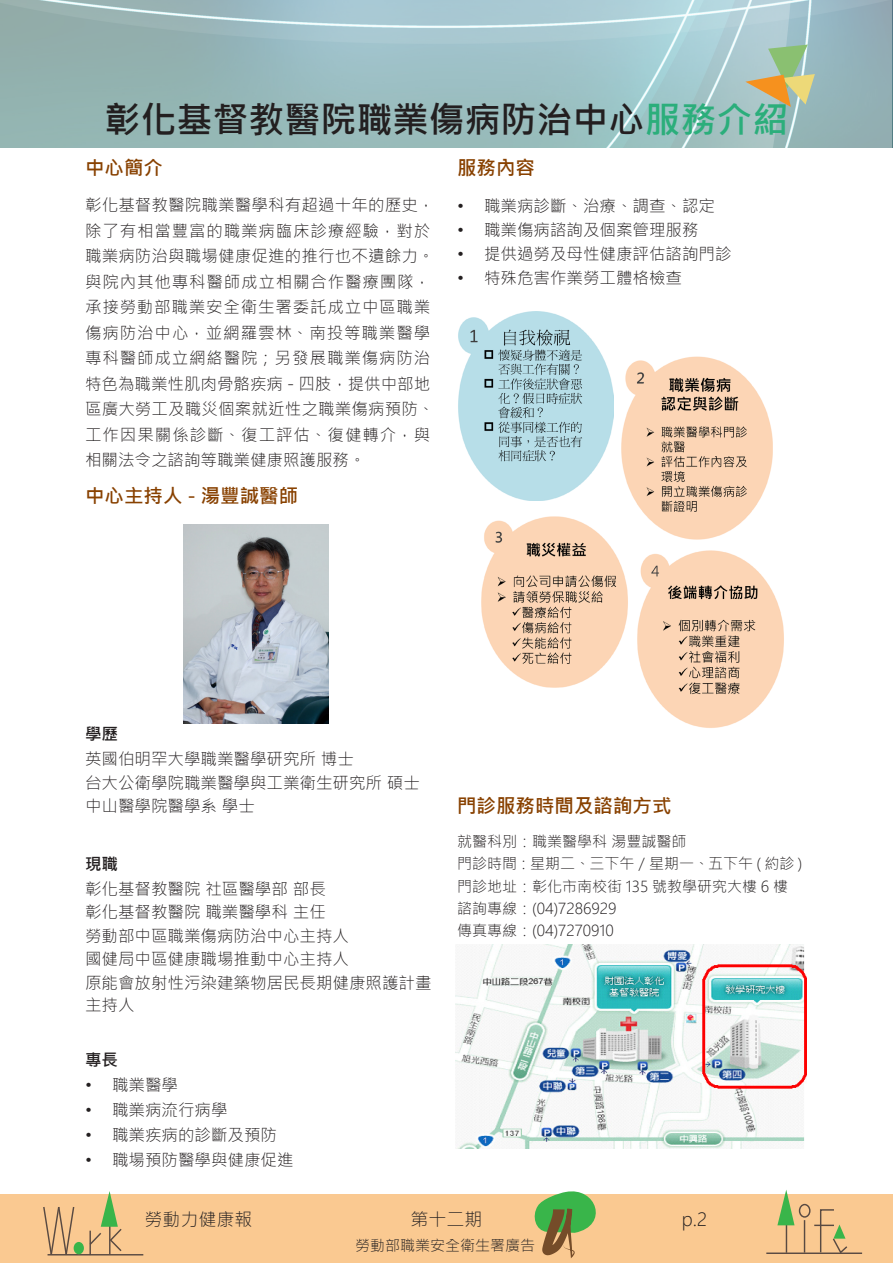
<style>
.page{position:relative;width:893px;height:1263px;background:#fff}
.page>*{position:absolute;margin:0;border:0;box-sizing:border-box;transform-origin:0 0}
.段落樣式1{font:700 36px "Microsoft Jheng Hei";color:#231f20}
.段落樣式1-2{font:700 19.5px "Microsoft Jheng Hei";color:#884100}
.段落樣式1-3{font:300 18px "Microsoft Jheng Hei";color:#231f20}
.段落樣式1-4{font:300 16.5px/22.5px "Microsoft Jheng Hei";color:#231f20}
.段落樣式1-5{font:300 16.5px/25.5px "Microsoft Jheng Hei";letter-spacing:.05em;color:#231f20}
.段落樣式1-6{font:700 16.5px "Microsoft Jheng Hei";color:#231f20}
.段落樣式1-7{font:300 15px "Microsoft Jheng Hei";color:#231f20}
.s1{color:#2bae7b}
</style>
<div class="page">
<img style="left:0;top:0;width:893px;height:147px">
<svg style="left:745px;top:45px;width:70px;height:62px;background:#b6bf98"></svg>
<div style="left:0;top:1195px;width:893px;height:68px;background:#fac991"></div>
<hr style="left:786px;top:1216px;width:1px;height:37px;background:#594a42">
<hr style="left:804px;top:1220px;width:1px;height:32px;background:#594a42">
<hr style="left:814px;top:1224px;width:20px;height:2px;background:#594a42">
<div style="left:799px;top:1204px;width:11px;height:14px;border:1px solid #594a42;border-radius:50%"></div>
<hr style="left:766px;top:1252px;width:96px;height:2px;background:#594a42">
<hr style="left:48px;top:1254px;width:95px;height:1px;background:#594a42">
<svg style="left:43px;top:1207px;width:32px;height:49px"></svg>
<div style="left:74px;top:1242px;width:10px;height:12px;background:#39b54a;border-radius:50%"></div>
<hr style="left:89px;top:1231px;width:2px;height:24px;background:#594a42">
<hr style="left:109px;top:1217px;width:2px;height:37px;background:#594a42">
<svg style="left:88px;top:1191px;width:35px;height:62px"></svg>
<svg style="left:777px;top:1190px;width:17px;height:35px"></svg>
<svg style="left:819px;top:1209px;width:30px;height:44px"></svg>
<svg style="left:531px;top:1191px;width:79px;height:67px"></svg>
<hr style="left:892px;top:1195px;width:1px;height:68px;background:#f6911e">
<img style="left:184px;top:524px;width:145px;height:200px">
<img style="left:455px;top:944px;width:351px;height:205px">
<img style="left:458px;top:311px;width:155px;height:189px">
<img style="left:481px;top:516px;width:147px;height:172px">
<img style="left:617px;top:356px;width:156px;height:189px">
<img style="left:637px;top:550px;width:147px;height:178px">
<p class="段落樣式1" style="left:104px;top:97px;width:685px">彰化基督教醫院職業傷病防治中心<span class="s1">服務介紹</span></p>
<p class="段落樣式1-2" style="left:85px;top:156px;width:79px">中心簡介</p>
<p class="段落樣式1-5" style="left:85px;top:192px;width:351px">彰化基督教醫院職業醫學科有超過十年的歷史，除了有相當豐富的職業病臨床診療經驗，對於職業病防治與職場健康促進的推行也不遺餘力。與院內其他專科醫師成立相關合作醫療團隊，承接勞動部職業安全衛生署委託成立中區職業傷病防治中心，並網羅雲林、南投等職業醫學專科醫師成立網絡醫院；另發展職業傷病防治特色為職業性肌肉骨骼疾病 - 四肢，提供中部地區廣大勞工及職災個案就近性之職業傷病預防、工作因果關係診斷、復工評估、復健轉介，與相關法令之諮詢等職業健康照護服務。</p>
<p class="段落樣式1-2" style="left:85px;top:483px;width:215px">中心主持人 - 湯豐誠醫師</p>
<p class="段落樣式1-2" style="left:457px;top:156px;width:79px">服務內容</p>
<p class="段落樣式1-4" style="left:457px;top:194px;width:259px">• 職業病診斷、治療、調查、認定</p>
<p class="段落樣式1-4" style="left:457px;top:218px;width:243px">• 職業傷病諮詢及個案管理服務</p>
<p class="段落樣式1-4" style="left:457px;top:242px;width:276px">• 提供過勞及母性健康評估諮詢門診</p>
<p class="段落樣式1-4" style="left:457px;top:266px;width:226px">• 特殊危害作業勞工體格檢查</p>
<p class="段落樣式1-6" style="left:85px;top:724px;width:34px">學歷</p>
<p class="段落樣式1-4" style="left:85px;top:748px;width:270px">英國伯明罕大學職業醫學研究所 博士</p>
<p class="段落樣式1-4" style="left:85px;top:771px;width:336px">台大公衛學院職業醫學與工業衛生研究所 碩士</p>
<p class="段落樣式1-4" style="left:85px;top:795px;width:171px">中山醫學院醫學系 學士</p>
<p class="段落樣式1-6" style="left:85px;top:853px;width:34px">現職</p>
<p class="段落樣式1-4" style="left:85px;top:877px;width:242px">彰化基督教醫院 社區醫學部 部長</p>
<p class="段落樣式1-4" style="left:85px;top:901px;width:242px">彰化基督教醫院 職業醫學科 主任</p>
<p class="段落樣式1-4" style="left:85px;top:924px;width:265px">勞動部中區職業傷病防治中心主持人</p>
<p class="段落樣式1-4" style="left:85px;top:948px;width:265px">國健局中區健康職場推動中心主持人</p>
<p class="段落樣式1-4" style="left:85px;top:971px;width:348px">原能會放射性污染建築物居民長期健康照護計畫主持人</p>
<p class="段落樣式1-6" style="left:85px;top:1049px;width:34px">專長</p>
<p class="段落樣式1-4" style="left:85px;top:1073px;width:94px">• 職業醫學</p>
<p class="段落樣式1-4" style="left:85px;top:1098px;width:144px">• 職業病流行病學</p>
<p class="段落樣式1-4" style="left:85px;top:1123px;width:193px">• 職業疾病的診斷及預防</p>
<p class="段落樣式1-4" style="left:85px;top:1148px;width:210px">• 職場預防醫學與健康促進</p>
<p class="段落樣式1-2" style="left:457px;top:793px;width:216px">門診服務時間及諮詢方式</p>
<p class="段落樣式1-7" style="left:457px;top:832px;width:231px">就醫科別：職業醫學科 湯豐誠醫師</p>
<p class="段落樣式1-7" style="left:457px;top:854px;width:347px">門診時間：星期二、三下午 / 星期一、五下午 ( 約診 )</p>
<p class="段落樣式1-7" style="left:457px;top:876px;width:332px">門診地址：彰化市南校街 135 號教學研究大樓 6 樓</p>
<p class="段落樣式1-7" style="left:457px;top:898px;width:161px">諮詢專線：(04)7286929</p>
<p class="段落樣式1-7" style="left:457px;top:920px;width:158px">傳真專線：(04)7270910</p>
<p class="段落樣式1-3" style="left:144px;top:1208px;width:109px">勞動力健康報</p>
<p class="段落樣式1-3" style="left:410px;top:1208px;width:73px">第十二期</p>
<p class="段落樣式1-3" style="left:682px;top:1208px;width:27px">p.2</p>
<p class="段落樣式1-7" style="left:355px;top:1235px;width:181px">勞動部職業安全衛生署廣告</p>
</div>
